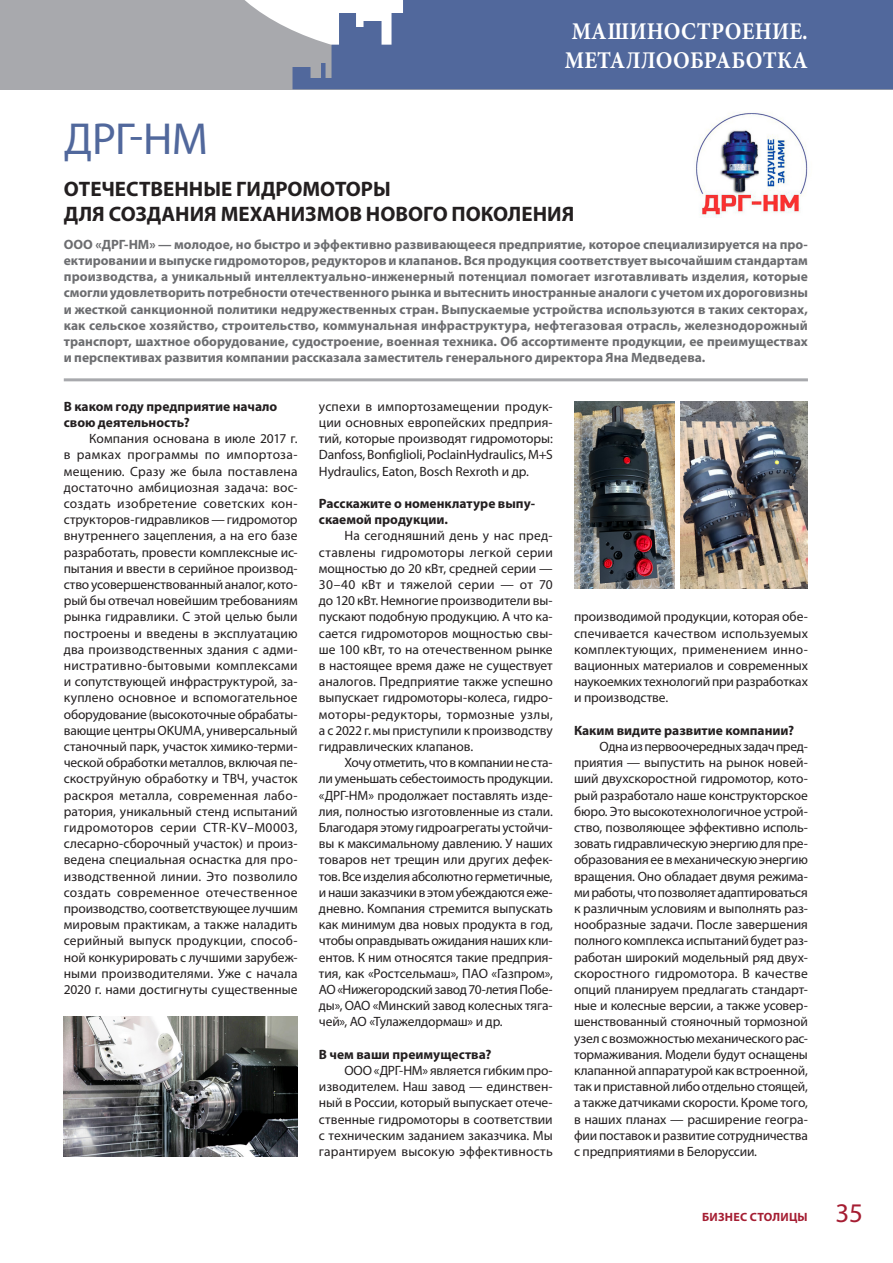
<style>
.page{position:relative;width:893px;height:1263px;background:#fff}
.page>*{position:absolute;margin:0;border:0;box-sizing:border-box;transform-origin:0 0}
.Заголовок{font:45px "Myriad Pro";color:#51689c}
.t1{font:27px "Myriad Pro";color:#a51d32}
.t2{font:700 24px/28.8px "Minion Pro";letter-spacing:.01em;color:#fff;scale:.91 1}
.Подзаголовок{font:700 21px/25.2px "Myriad Pro";color:#231f20}
.текст{font:13.5px/16.2px "Myriad Pro";letter-spacing:-.005em;color:#231f20;text-align:justify}
.Lead{font:700 13.5px/16.2px "Myriad Pro";color:#6c6d70;text-align:justify}
.вопрос{font:700 13.5px/16.2px "Myriad Pro";color:#231f20}
.t3{font:700 12px "Myriad Pro";letter-spacing:.02em;color:#a51d32}
</style>
<div class="page">
<div style="left:0;top:0;width:893px;height:89px;background:#a8a9ad"></div>
<svg style="left:245px;top:0;width:47px;height:30px"></svg>
<svg style="left:292px;top:0;width:601px;height:89px;background:#5d72a2"></svg>
<hr style="left:64px;top:378px;width:744px;height:3px;background:#a8a9ad">
<img style="left:695px;top:113px;width:113px;height:105px">
<img style="left:574px;top:401px;width:100px;height:188px">
<img style="left:64px;top:1017px;width:234px;height:139px">
<img style="left:680px;top:401px;width:128px;height:188px">
<p class="t2" style="left:565px;top:17px;width:269px">МАШИНОСТРОЕНИЕ.<br>МЕТАЛЛООБРАБОТКА</p>
<p class="Заголовок" style="left:64px;top:111px;width:145px">ДРГ-НМ</p>
<p class="Подзаголовок" style="left:64px;top:176px;width:512px">ОТЕЧЕСТВЕННЫЕ ГИДРОМОТОРЫ<br>ДЛЯ СОЗДАНИЯ МЕХАНИЗМОВ НОВОГО ПОКОЛЕНИЯ</p>
<p class="Lead" style="left:64px;top:236px;width:746px">ООО «ДРГ-НМ» — молодое, но быстро и эффективно развивающееся предприятие, которое специализируется на про&shy;ектировании и выпуске гидромоторов, редукторов и клапанов. Вся продукция соответствует высочайшим стандартам производства, а уникальный интеллектуально-инженерный потенциал помогает изготавливать изделия, которые смогли удовлетворить потребности отечественного рынка и вытеснить иностранные аналоги с учетом их дороговизны и жесткой санкционной политики недружественных стран. Выпускаемые устройства используются в таких секторах, как сельское хозяйство, строительство, коммунальная инфраструктура, нефтегазовая отрасль, железнодорожный транспорт, шахтное оборудование, судостроение, военная техника. Об ассортименте продукции, ее преимуществах и перспективах развития компании рассказала заместитель генерального директора Яна Медведева.</p>
<p class="вопрос" style="left:64px;top:398px;width:215px">В каком году предприятие начало свою деятельность?</p>
<p class="текст" style="left:64px;top:430px;width:235px;text-indent:26px">Компания основана в июле 2017 г. в рамках программы по импортоза&shy;мещению. Сразу же была поставлена достаточно амбициозная задача: вос&shy;создать изобретение советских кон&shy;структоров-гидравликов — гидромотор внутреннего зацепления, а на его базе разработать, провести комплексные ис&shy;пытания и ввести в серийное производ&shy;ство усовершенствованный аналог, кото&shy;рый бы отвечал новейшим требованиям рынка гидравлики. С этой целью были построены и введены в эксплуатацию два производственных здания с адми&shy;нистративно-бытовыми комплексами и сопутствующей инфраструктурой, за&shy;куплено основное и вспомогательное оборудование (высокоточные обрабаты&shy;вающие центры OKUMA, универсальный станочный парк, участок химико-терми&shy;ческой обработки металлов, включая пе&shy;скоструйную обработку и ТВЧ, участок раскроя металла, современная лабо&shy;ратория, уникальный стенд испытаний гидромоторов серии CTR-KV–M0003, слесарно-сборочный участок) и произ&shy;ведена специальная оснастка для про&shy;изводственной линии. Это позволило создать современное отечественное производство, соответствующее лучшим мировым практикам, а также наладить серийный выпуск продукции, способ&shy;ной конкурировать с лучшими зарубеж&shy;ными производителями. Уже с начала 2020 г. нами достигнуты существенные</p>
<p class="текст" style="left:319px;top:398px;width:235px">успехи в импортозамещении продук&shy;ции основных европейских предприя&shy;тий, которые производят гидромоторы:<br>Danfoss, Bonfiglioli, PoclainHydraulics, M+S Hydraulics, Eaton, Bosch Rexroth и др.</p>
<p class="вопрос" style="left:319px;top:495px;width:218px">Расскажите о номенклатуре выпу&shy;скаемой продукции.</p>
<p class="текст" style="left:319px;top:527px;width:235px;text-indent:26px">На сегодняшний день у нас пред&shy;ставлены гидромоторы легкой серии мощностью до 20 кВт, средней серии — 30–40 кВт и тяжелой серии — от 70 до 120 кВт. Немногие производители вы&shy;пускают подобную продукцию. А что ка&shy;сается гидромоторов мощностью свы&shy;ше 100 кВт, то на отечественном рынке в настоящее время даже не существует аналогов. Предприятие также успешно выпускает гидромоторы-колеса, гидро&shy;моторы-редукторы, тормозные узлы, а с 2022 г. мы приступили к производству гидравлических клапанов.</p>
<p class="текст" style="left:319px;top:754px;width:235px;text-indent:26px">Хочу отметить, что в компании не ста&shy;ли уменьшать себестоимость продукции. «ДРГ-НМ» продолжает поставлять изде&shy;лия, полностью изготовленные из стали.<br>Благодаря этому гидроагрегаты устойчи&shy;вы к максимальному давлению. У наших товаров нет трещин или других дефек&shy;тов. Все изделия абсолютно герметичные, и наши заказчики в этом убеждаются еже&shy;дневно. Компания стремится выпускать как минимум два новых продукта в год, чтобы оправдывать ожидания наших кли&shy;ентов. К ним относятся такие предприя&shy;тия, как «Ростсельмаш», ПАО «Газпром», АО «Нижегородский завод 70‑летия Побе&shy;ды», ОАО «Минский завод колесных тяга&shy;чей», АО «Тулажелдормаш» и др.</p>
<p class="вопрос" style="left:319px;top:1046px;width:174px">В чем ваши преимущества?</p>
<p class="текст" style="left:319px;top:1062px;width:235px;text-indent:26px">ООО «ДРГ-НМ» является гибким про&shy;изводителем. Наш завод — единствен&shy;ный в России, который выпускает отече&shy;ственные гидромоторы в соответствии с техническим заданием заказчика. Мы гарантируем высокую эффективность</p>
<p class="текст" style="left:574px;top:608px;width:235px">производимой продукции, которая обе&shy;спечивается качеством используемых комплектующих, применением инно&shy;вационных материалов и современных наукоемких технологий при разработках и производстве.</p>
<p class="вопрос" style="left:574px;top:722px;width:222px">Каким видите развитие компании?</p>
<p class="текст" style="left:574px;top:738px;width:235px;text-indent:26px">Одна из первоочередных задач пред&shy;приятия — выпустить на рынок новей&shy;ший двухскоростной гидромотор, кото&shy;рый разработало наше конструкторское бюро. Это высокотехнологичное устрой&shy;ство, позволяющее эффективно исполь&shy;зовать гидравлическую энергию для пре&shy;образования ее в механическую энергию вращения. Оно обладает двумя режима&shy;ми работы, что позволяет адаптироваться к различным условиям и выполнять раз&shy;нообразные задачи. После завершения полного комплекса испытаний будет раз&shy;работан широкий модельный ряд двух&shy;скоростного гидромотора. В качестве опций планируем предлагать стандарт&shy;ные и колесные версии, а также усовер&shy;шенствованный стояночный тормозной узел с возможностью механического рас&shy;тормаживания. Модели будут оснащены клапанной аппаратурой как встроенной, так и приставной либо отдельно стоящей, а также датчиками скорости. Кроме того, в наших планах — расширение геогра&shy;фии поставок и развитие сотрудничества с предприятиями в Белоруссии.</p>
<p class="t3" style="left:702px;top:1209px;width:107px">БИЗНЕС СТОЛИЦЫ</p>
<h2 class="t1" style="left:835px;top:1196px;width:29px">35</h2>
</div>
